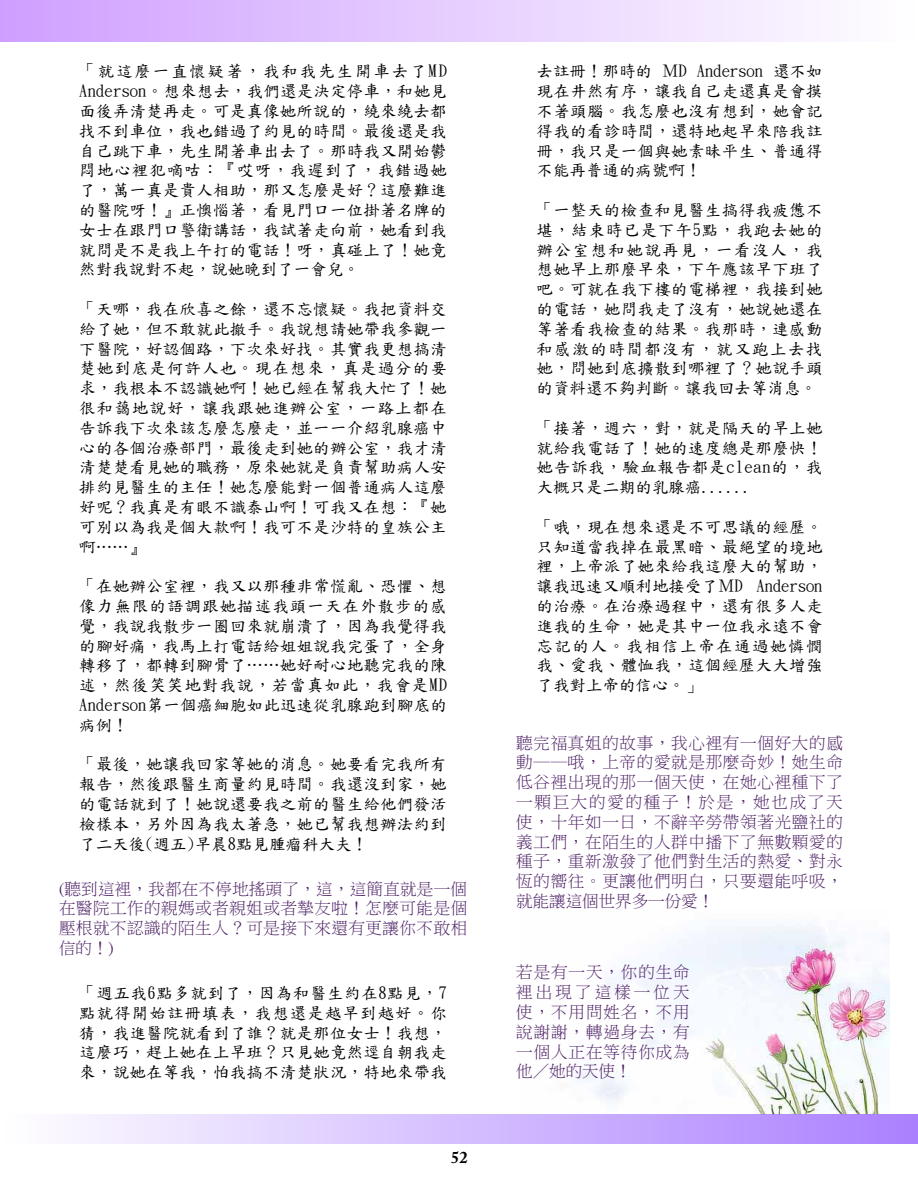
<style>
.page{position:relative;width:918px;height:1188px;background:#fff}
.page>*{position:absolute;margin:0;border:0;box-sizing:border-box;transform-origin:0 0}
.t1{font:16.5px/19.8px "DF Kai Shu SB Estd BF";letter-spacing:.015em;color:#000}
.t2{font:16.5px/19.8px "P Ming Li U";letter-spacing:.045em;color:#4b1e64;text-align:justify}
.t3{font:700 16.5px "Adobe Caslon Pro";color:#000}
</style>
<div class="page">
<img style="left:575px;top:924px;width:315px;height:190px">
<div style="left:0;top:1114px;width:918px;height:30px;background:linear-gradient(to right,#fffeff,#ab80ff)"></div>
<div style="left:0;top:0;width:918px;height:41px;background:linear-gradient(to right,#cf9fff,#fefeff)"></div>
<p class="t1" style="left:79px;top:62px;width:378px">「就這麼一直懷疑著，我和我先生開車去了MD<br>Anderson。想來想去，我們還是決定停車，和她見面後弄清楚再走。可是真像她所說的，繞來繞去都找不到車位，我也錯過了約見的時間。最後還是我自己跳下車，先生開著車出去了。那時我又開始鬱悶地心裡犯嘀咕：『哎呀，我遲到了，我錯過她了，萬一真是貴人相助，那又怎麼是好？這麼難進的醫院呀！』正懊惱著，看見門口一位掛著名牌的女士在跟門口警衛講話，我試著走向前，她看到我就問是不是我上午打的電話！呀，真碰上了！她竟然對我說對不起，說她晚到了一會兒。</p>
<p class="t1" style="left:79px;top:299px;width:369px;text-align:justify">「天哪，我在欣喜之餘，還不忘懷疑。我把資料交給了她，但不敢就此撤手。我說想請她帶我參觀一下醫院，好認個路，下次來好找。其實我更想搞清楚她到底是何許人也。現在想來，真是過分的要求，我根本不認識她啊！她已經在幫我大忙了！她很和藹地說好，讓我跟她進辦公室，一路上都在告訴我下次來該怎麼怎麼走，並一一介紹乳腺癌中心的各個治療部門，最後走到她的辦公室，我才清清楚楚看見她的職務，原來她就是負責幫助病人安排約見醫生的主任！她怎麼能對一個普通病人這麼好呢？我真是有眼不識泰山啊！可我又在想：『她可別以為我是個大款啊！我可不是沙特的皇族公主啊……』</p>
<p class="t1" style="left:79px;top:576px;width:378px">「在她辦公室裡，我又以那種非常慌亂、恐懼、想像力無限的語調跟她描述我頭一天在外散步的感覺，我說我散步一圈回來就崩潰了，因為我覺得我的腳好痛，我馬上打電話給姐姐說我完蛋了，全身轉移了，都轉到腳骨了……她好耐心地聽完我的陳述，然後笑笑地對我說，若當真如此，我會是MD<br>Anderson第一個癌細胞如此迅速從乳腺跑到腳底的病例！</p>
<p class="t1" style="left:79px;top:755px;width:369px;text-align:justify">「最後，她讓我回家等她的消息。她要看完我所有報告，然後跟醫生商量約見時間。我還沒到家，她的電話就到了！她說還要我之前的醫生給他們發活檢樣本，另外因為我太著急，她已幫我想辦法約到了二天後(週五)早晨8點見腫瘤科大夫！</p>
<p class="t2" style="left:59px;top:879px;width:410px">(聽到這裡，我都在不停地搖頭了，這，這簡直就是一個在醫院工作的親媽或者親姐或者摯友啦！怎麼可能是個壓根就不認識的陌生人？可是接下來還有更讓你不敢相信的！)</p>
<p class="t1" style="left:79px;top:983px;width:369px;text-align:justify">「週五我6點多就到了，因為和醫生約在8點見，7點就得開始註冊填表，我想還是越早到越好。你猜，我進醫院就看到了誰？就是那位女士！我想，這麼巧，趕上她在上早班？只見她竟然逕自朝我走來，說她在等我，怕我搞不清楚狀況，特地來帶我</p>
<p class="t3" style="left:451px;top:1147px;width:18px">52</p>
<p class="t1" style="left:537px;top:62px;width:296px">去註冊！那時的 ＭD Anderson 還不如現在井然有序，讓我自己走還真是會摸不著頭腦。我怎麼也沒有想到，她會記得我的看診時間，還特地起早來陪我註冊，我只是一個與她素昧平生、普通得不能再普通的病號啊！</p>
<p class="t1" style="left:537px;top:200px;width:296px">「一整天的檢查和見醫生搞得我疲憊不堪，結束時已是下午5點，我跑去她的辦公室想和她說再見，一看沒人，我想她早上那麼早來，下午應該早下班了吧。可就在我下樓的電梯裡，我接到她的電話，她問我走了沒有，她說她還在等著看我檢查的結果。我那時，連感動和感激的時間都沒有，就又跑上去找她，問她到底擴散到哪裡了？她說手頭的資料還不夠判斷。讓我回去等消息。</p>
<p class="t1" style="left:537px;top:418px;width:288px;text-align:justify">「接著，週六，對，就是隔天的早上她就給我電話了！她的速度總是那麼快！她告訴我，驗血報告都是clean的，我大概只是二期的乳腺癌......</p>
<p class="t1" style="left:537px;top:517px;width:297px">「哦，現在想來還是不可思議的經歷。只知道當我掉在最黑暗、最絕望的境地裡，上帝派了她來給我這麼大的幫助，讓我迅速又順利地接受了ＭD Anderson的治療。在治療過程中，還有很多人走進我的生命，她是其中一位我永遠不會忘記的人。我相信上帝在通過她憐憫我、愛我、體恤我，這個經歷大大增強了我對上帝的信心。」</p>
<p class="t2" style="left:516px;top:733px;width:328px">聽完福真姐的故事，我心裡有一個好大的感動──哦，上帝的愛就是那麼奇妙！她生命低谷裡出現的那一個天使，在她心裡種下了一顆巨大的愛的種子！於是，她也成了天使，十年如一日，不辭辛勞帶領著光鹽社的義工們，在陌生的人群中播下了無數顆愛的種子，重新激發了他們對生活的熱愛、對永恆的嚮往。更讓他們明白，只要還能呼吸，就能讓這個世界多一份愛！</p>
<p class="t2" style="left:516px;top:962px;width:175px">若是有一天，你的生命裡出現了這樣一位天使，不用問姓名，不用說謝謝，轉過身去，有一個人正在等待你成為他／她的天使！</p>
</div>
